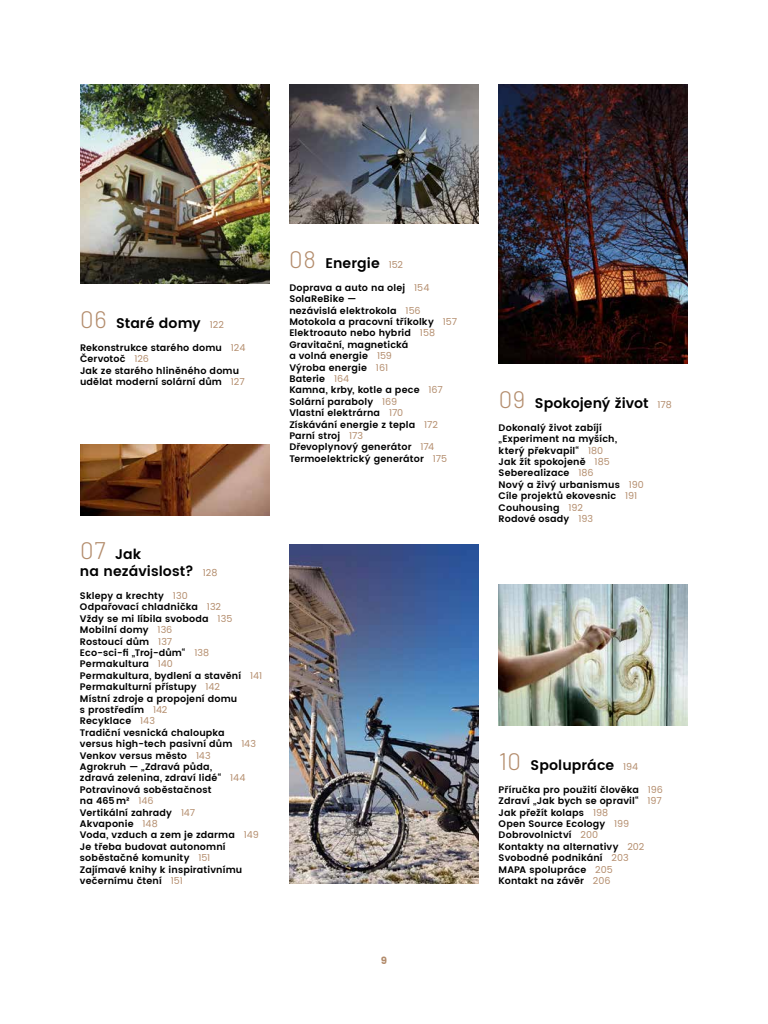
<style>
.page{position:relative;width:768px;height:1024px;background:#fff}
.page>*{position:absolute;margin:0;border:0;box-sizing:border-box;transform-origin:0 0}
.t1{font:300 24px "Barlow";letter-spacing:.035em;color:#b38c6c}
.t2{font:600 14px/16.8px "Poppins";letter-spacing:.005em;color:#000}
.t3{font:700 10px "Poppins";color:#b38c6c}
.t4{font:600 9.5px/11.4px "Poppins";letter-spacing:.015em;color:#000}
.s1{font-weight:400;font-size:9.5px;color:#b38c6c}
.s2{font-weight:400;color:#b38c6c}
</style>
<div class="page">
<img style="left:80px;top:444px;width:189px;height:71px">
<img style="left:80px;top:84px;width:189px;height:200px">
<img style="left:499px;top:84px;width:189px;height:280px">
<img style="left:289px;top:84px;width:190px;height:140px">
<img style="left:289px;top:544px;width:190px;height:340px">
<img style="left:499px;top:584px;width:189px;height:142px">
<h1 class="t1" style="left:80px;top:302px;width:28px">06</h1>
<h2 class="t2" style="left:116px;top:315px;width:109px">Staré domy <span class="s1">122</span></h2>
<p class="t4" style="left:80px;top:342px;width:167px">Rekonstrukce starého domu <span class="s2">124<br></span>Červotoč <span class="s2">126<br></span>Jak ze starého hliněného domu udělat moderní solární dům <span class="s2">127</span></p>
<h1 class="t1" style="left:289px;top:242px;width:28px">08</h1>
<h2 class="t2" style="left:326px;top:255px;width:79px">Energie <span class="s1">152</span></h2>
<p class="t4" style="left:289px;top:282px;width:169px">Doprava a auto na olej <span class="s2">154<br></span>SolaReBike —<br>nezávislá elektrokola <span class="s2">156<br></span>Motokola a pracovní tříkolky <span class="s2">157<br></span>Elektroauto nebo hybrid <span class="s2">158<br></span>Gravitační, magnetická<br>a volná energie <span class="s2">159<br></span>Výroba energie <span class="s2">161<br></span>Baterie <span class="s2">164<br></span>Kamna, krby, kotle a pece <span class="s2">167<br></span>Solární paraboly <span class="s2">169<br></span>Vlastní elektrárna <span class="s2">170<br></span>Získávání energie z tepla <span class="s2">172<br></span>Parní stroj <span class="s2">173<br></span>Dřevoplynový generátor <span class="s2">174<br></span>Termoelektrický generátor <span class="s2">175</span></p>
<h1 class="t1" style="left:80px;top:534px;width:27px">07</h1>
<h2 class="t2" style="left:80px;top:547px;width:139px;text-indent:35px">Jak<br>na nezávislost? <span class="s1">128</span></h2>
<p class="t4" style="left:80px;top:590px;width:184px">Sklepy a krechty <span class="s2">130<br></span>Odpařovací chladnička <span class="s2">132<br></span>Vždy se mi líbila svoboda <span class="s2">135<br></span>Mobilní domy <span class="s2">136<br></span>Rostoucí dům <span class="s2">137<br></span>Eco-sci-fi „Troj-dům“ <span class="s2">138<br></span>Permakultura <span class="s2">140<br></span>Permakultura, bydlení a stavění <span class="s2">141<br></span>Permakulturní přístupy <span class="s2">142<br></span>Místní zdroje a propojení domu<br>s prostředím <span class="s2">142<br></span>Recyklace <span class="s2">143<br></span>Tradiční vesnická chaloupka<br>versus high-tech pasivní dům <span class="s2">143<br></span>Venkov versus město <span class="s2">143<br></span>Agrokruh — „Zdravá půda,<br>zdravá zelenina, zdraví lidé“ <span class="s2">144<br></span>Potravinová soběstačnost<br>na 465m² <span class="s2">146<br></span>Vertikální zahrady <span class="s2">147<br></span>Akvaponie <span class="s2">148<br></span>Voda, vzduch a zem je zdarma <span class="s2">149<br></span>Je třeba budovat autonomní soběstačné komunity <span class="s2">151<br></span>Zajímavé knihy k inspirativnímu večernímu čtení <span class="s2">151</span></p>
<p class="t3" style="left:381px;top:955px;width:8px">9</p>
<h1 class="t1" style="left:499px;top:382px;width:28px">09</h1>
<h2 class="t2" style="left:535px;top:395px;width:138px">Spokojený život <span class="s1">178</span></h2>
<p class="t4" style="left:499px;top:422px;width:147px">Dokonalý život zabíjí „Experiment na myších, který překvapil“ <span class="s2">180<br></span>Jak žít spokojeně <span class="s2">185<br></span>Seberealizace <span class="s2">186<br></span>Nový a živý urbanismus <span class="s2">190<br></span>Cíle projektů ekovesnic <span class="s2">191<br></span>Couhousing <span class="s2">192<br></span>Rodové osady <span class="s2">193</span></p>
<h1 class="t1" style="left:499px;top:744px;width:24px">10</h1>
<h2 class="t2" style="left:531px;top:757px;width:109px">Spolupráce <span class="s1">194</span></h2>
<p class="t4" style="left:499px;top:784px;width:166px">Příručka pro použití člověka <span class="s2">196<br></span>Zdraví „Jak bych se opravil“ <span class="s2">197<br></span>Jak přežít kolaps <span class="s2">198<br></span>Open Source Ecology <span class="s2">199<br></span>Dobrovolnictví <span class="s2">200<br></span>Kontakty na alternativy <span class="s2">202<br></span>Svobodné podnikání <span class="s2">203<br></span>MAPA spolupráce <span class="s2">205<br></span>Kontakt na závěr <span class="s2">206</span></p>
</div>
